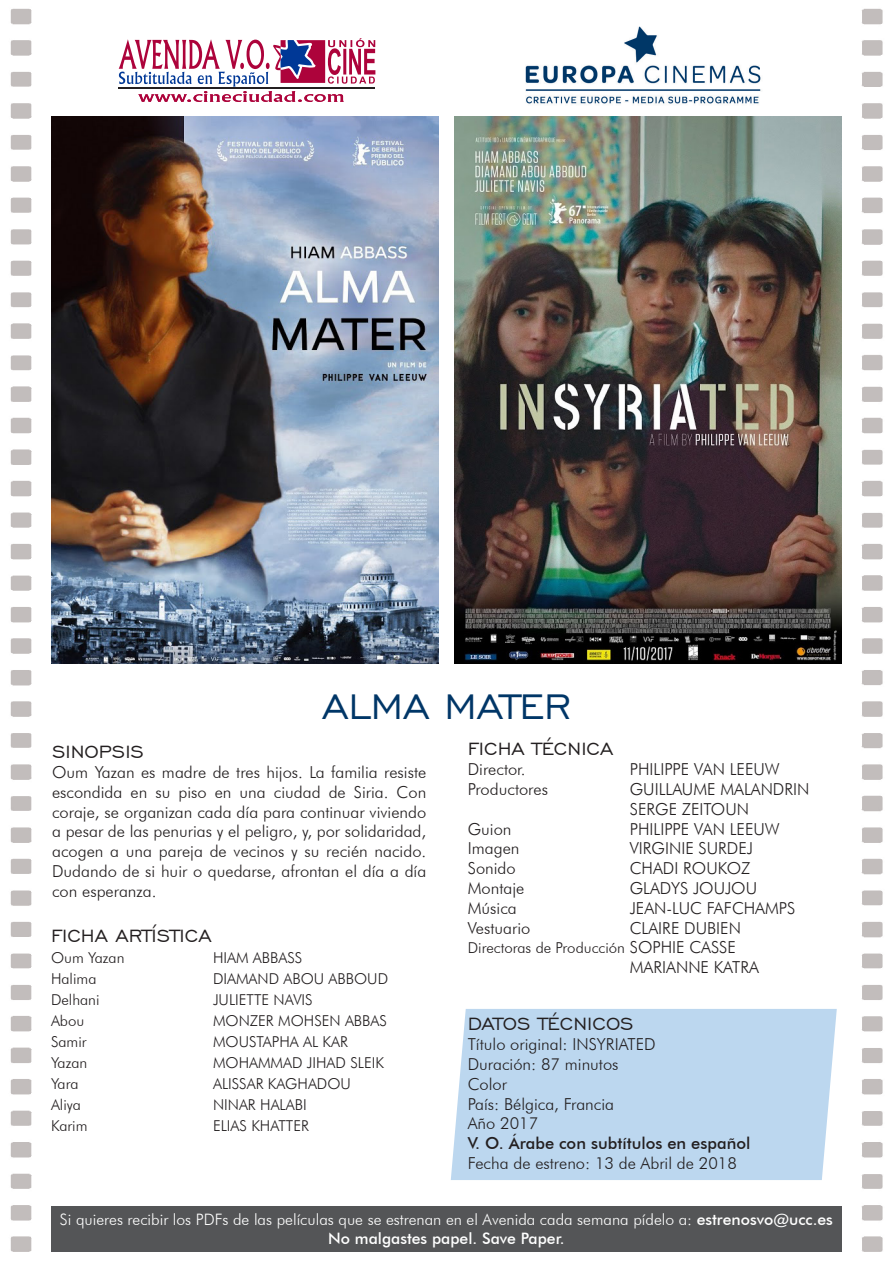
<style>
.page{position:relative;width:893px;height:1263px;background:#fff}
.page>*{position:absolute;margin:0;border:0;box-sizing:border-box;transform-origin:0 0}
.t1{font:45px "Engravers Gothic BT";color:#003667}
.t2{font:22.5px "Engravers Gothic BT";color:#231f20}
.t3{font:300 16.5px/19.8px "Futura BT";color:#231f20;text-align:justify}
.t4{font:500 16.5px "Futura BT";color:#231f20}
.t5{font:300 15.75px "Futura BT";color:#fff}
.t6{font:500 15.75px "Futura BT";color:#fff}
.t7{font:300 15px "Futura BT";color:#231f20}
.s1{font-size:16.5px}
.s2{font-weight:500}
</style>
<div class="page">
<img style="left:10px;top:8px;width:873px;height:1244px">
<img style="left:51px;top:117px;width:387px;height:547px">
<img style="left:455px;top:117px;width:387px;height:547px">
<div style="left:451px;top:1009px;width:386px;height:171px;background:#bcd7ef"></div>
<svg style="left:119px;top:38px;width:256px;height:64px"></svg>
<hr style="left:118px;top:87px;width:257px;height:1px;background:#231f20">
<img style="left:517px;top:27px;width:251px;height:79px">
<div style="left:51px;top:1206px;width:791px;height:45px;background:#545557"></div>
<p class="t1" style="left:322px;top:682px;width:250px">ALMA MATER</p>
<p class="t2" style="left:52px;top:739px;width:93px">SINOPSIS</p>
<p class="t3" style="left:52px;top:762px;width:376px">Oum Yazan es madre de tres hijos. La familia resiste escondida en su piso en una ciudad de Siria. Con coraje, se organizan cada día para continuar viviendo a pesar de las penurias y el peligro, y, por solidaridad, acogen a una pareja de vecinos y su recién nacido.<br>Dudando de si huir o quedarse, afrontan el día a día con esperanza.</p>
<p class="t2" style="left:51px;top:923px;width:162px">FICHA ARTÍSTICA</p>
<p class="t7" style="left:51px;top:948px;width:75px">Oum Yazan</p>
<p class="t7" style="left:213px;top:948px;width:91px">HIAM ABBASS</p>
<p class="t7" style="left:51px;top:969px;width:47px">Halima</p>
<p class="t7" style="left:213px;top:969px;width:177px">DIAMAND ABOU ABBOUD</p>
<p class="t7" style="left:51px;top:990px;width:50px">Delhani</p>
<p class="t7" style="left:213px;top:990px;width:101px">JULIETTE NAVIS</p>
<p class="t7" style="left:51px;top:1011px;width:35px">Abou</p>
<p class="t7" style="left:213px;top:1011px;width:175px">MONZER MOHSEN ABBAS</p>
<p class="t7" style="left:51px;top:1032px;width:37px">Samir</p>
<p class="t7" style="left:213px;top:1032px;width:137px">MOUSTAPHA AL KAR</p>
<p class="t7" style="left:51px;top:1053px;width:38px">Yazan</p>
<p class="t7" style="left:213px;top:1053px;width:172px">MOHAMMAD JIHAD SLEIK</p>
<p class="t7" style="left:51px;top:1074px;width:29px">Yara</p>
<p class="t7" style="left:213px;top:1074px;width:139px">ALISSAR KAGHADOU</p>
<p class="t7" style="left:51px;top:1095px;width:32px">Aliya</p>
<p class="t7" style="left:213px;top:1095px;width:95px">NINAR HALABI</p>
<p class="t7" style="left:51px;top:1116px;width:38px">Karim</p>
<p class="t7" style="left:213px;top:1116px;width:98px">ELIAS KHATTER</p>
<p class="t2" style="left:468px;top:737px;width:147px">FICHA TÉCNICA</p>
<p class="t3" style="left:468px;top:759px;width:59px">Director.</p>
<p class="t3" style="left:630px;top:759px;width:151px">PHILIPPE VAN LEEUW</p>
<p class="t3" style="left:468px;top:779px;width:82px">Productores</p>
<p class="t3" style="left:630px;top:779px;width:181px">GUILLAUME MALANDRIN</p>
<p class="t3" style="left:630px;top:799px;width:121px">SERGE ZEITOUN</p>
<p class="t3" style="left:468px;top:819px;width:45px">Guion</p>
<p class="t3" style="left:630px;top:819px;width:151px">PHILIPPE VAN LEEUW</p>
<p class="t3" style="left:468px;top:838px;width:53px">Imagen</p>
<p class="t3" style="left:630px;top:838px;width:125px">VIRGINIE SURDEJ</p>
<p class="t3" style="left:468px;top:858px;width:49px">Sonido</p>
<p class="t3" style="left:630px;top:858px;width:122px">CHADI ROUKOZ</p>
<p class="t3" style="left:468px;top:878px;width:58px">Montaje</p>
<p class="t3" style="left:630px;top:878px;width:129px">GLADYS JOUJOU</p>
<p class="t3" style="left:468px;top:898px;width:51px">Música</p>
<p class="t3" style="left:630px;top:898px;width:167px">JEAN-LUC FAFCHAMPS</p>
<p class="t3" style="left:468px;top:918px;width:64px">Vestuario</p>
<p class="t3" style="left:630px;top:918px;width:113px">CLAIRE DUBIEN</p>
<p class="t7" style="left:468px;top:939px;width:270px">Directoras de Producción <span class="s1">SOPHIE CASSE</span></p>
<p class="t3" style="left:630px;top:957px;width:131px">MARIANNE KATRA</p>
<p class="t2" style="left:468px;top:1012px;width:167px">DATOS TÉCNICOS</p>
<p class="t3" style="left:468px;top:1034px;width:190px">Título original: INSYRIATED</p>
<p class="t3" style="left:468px;top:1054px;width:152px">Duración: 87 minutos</p>
<p class="t3" style="left:468px;top:1074px;width:41px">Color</p>
<p class="t3" style="left:468px;top:1094px;width:148px">País: Bélgica, Francia</p>
<p class="t3" style="left:468px;top:1113px;width:72px">Año 2017</p>
<p class="t4" style="left:468px;top:1133px;width:284px">V. O. Árabe con subtítulos en español</p>
<p class="t3" style="left:468px;top:1153px;width:271px">Fecha de estreno: 13 de Abril de 2018</p>
<p class="t5" style="left:60px;top:1210px;width:774px">Si quieres recibir los PDFs de las películas que se estrenan en el Avenida cada semana pídelo a: <span class="s2">estrenosvo@ucc.es</span></p>
<p class="t6" style="left:328px;top:1229px;width:238px">No malgastes papel. Save Paper.</p>
</div>
